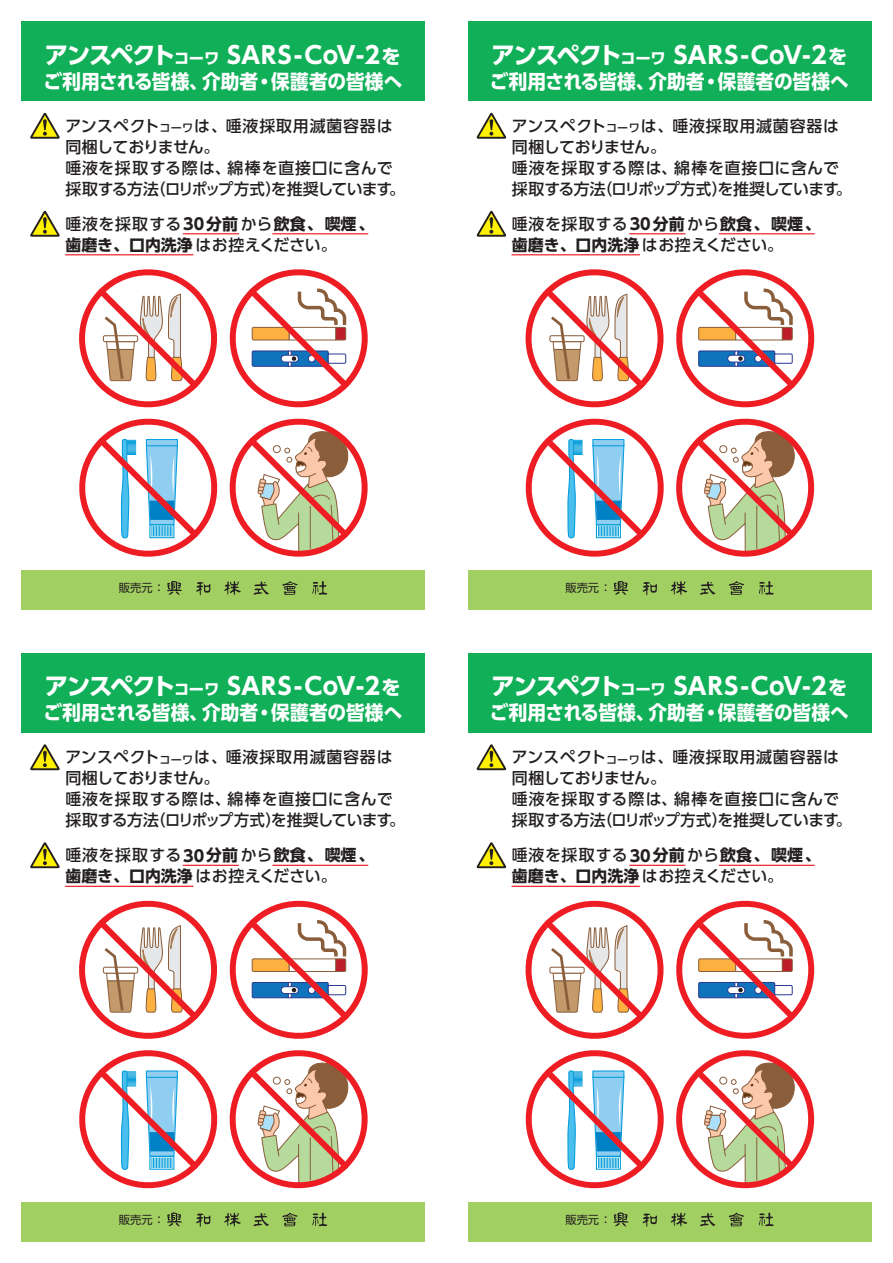
<style>
.page{position:relative;width:893px;height:1263px;background:#fff}
.page>*{position:absolute;margin:0;border:0;box-sizing:border-box;transform-origin:0 0}
.t1{font:700 23.55px "UD Shin Go Pro";letter-spacing:-.06em;color:#fff}
.t2{font:700 19.65px "UD Shin Go Pro";letter-spacing:-.005em;color:#fff;scale:.95 1}
.t3{font:500 15.9px/20.9px "UD Shin Go Pro";letter-spacing:.01em;color:#231f20}
.t4{font:11.25px "UD Shin Go Pro";color:#231f20}
.s1{font-size:15.3px}
.s2{font-size:19.65px}
.s3{font-size:11.1px}
.s4{font-weight:700}
</style>
<div class="page">
<div style="left:21px;top:570px;width:404px;height:40px;background:#a2cf62"></div>
<div style="left:21px;top:21px;width:404px;height:80px;background:#10af58"></div>
<svg style="left:282px;top:581px;width:16px;height:14px"></svg>
<svg style="left:254px;top:582px;width:15px;height:13px"></svg>
<svg style="left:167px;top:581px;width:15px;height:14px"></svg>
<svg style="left:196px;top:582px;width:15px;height:13px"></svg>
<svg style="left:224px;top:581px;width:17px;height:14px"></svg>
<svg style="left:312px;top:581px;width:15px;height:14px"></svg>
<hr style="left:65px;top:254px;width:128px;height:1px;background:#ee1d23">
<hr style="left:183px;top:233px;width:56px;height:1px;background:#ee1d23">
<hr style="left:273px;top:233px;width:95px;height:1px;background:#ee1d23">
<svg style="left:30px;top:113px;width:30px;height:26px"></svg>
<svg style="left:79px;top:269px;width:289px;height:288px"></svg>
<svg style="left:30px;top:211px;width:30px;height:26px"></svg>
<div style="left:468px;top:570px;width:404px;height:40px;background:#a2cf62"></div>
<div style="left:468px;top:21px;width:404px;height:80px;background:#10af58"></div>
<svg style="left:729px;top:581px;width:15px;height:14px"></svg>
<svg style="left:700px;top:582px;width:15px;height:13px"></svg>
<svg style="left:614px;top:581px;width:14px;height:14px"></svg>
<svg style="left:643px;top:582px;width:14px;height:13px"></svg>
<svg style="left:671px;top:581px;width:16px;height:14px"></svg>
<svg style="left:759px;top:581px;width:15px;height:14px"></svg>
<hr style="left:512px;top:254px;width:127px;height:1px;background:#ee1d23">
<hr style="left:630px;top:233px;width:55px;height:1px;background:#ee1d23">
<hr style="left:719px;top:233px;width:95px;height:1px;background:#ee1d23">
<svg style="left:477px;top:113px;width:29px;height:26px"></svg>
<svg style="left:525px;top:269px;width:290px;height:288px"></svg>
<svg style="left:477px;top:211px;width:29px;height:26px"></svg>
<div style="left:21px;top:1202px;width:404px;height:40px;background:#a2cf62"></div>
<div style="left:21px;top:653px;width:404px;height:79px;background:#10af58"></div>
<svg style="left:282px;top:1212px;width:16px;height:14px"></svg>
<svg style="left:254px;top:1213px;width:15px;height:13px"></svg>
<svg style="left:167px;top:1212px;width:15px;height:14px"></svg>
<svg style="left:196px;top:1213px;width:15px;height:14px"></svg>
<svg style="left:224px;top:1212px;width:17px;height:14px"></svg>
<svg style="left:312px;top:1212px;width:15px;height:14px"></svg>
<hr style="left:65px;top:886px;width:128px;height:1px;background:#ee1d23">
<hr style="left:183px;top:865px;width:56px;height:1px;background:#ee1d23">
<hr style="left:273px;top:865px;width:95px;height:1px;background:#ee1d23">
<svg style="left:30px;top:744px;width:30px;height:26px"></svg>
<svg style="left:79px;top:900px;width:289px;height:289px"></svg>
<svg style="left:30px;top:842px;width:30px;height:26px"></svg>
<div style="left:468px;top:1202px;width:404px;height:40px;background:#a2cf62"></div>
<div style="left:468px;top:653px;width:404px;height:79px;background:#10af58"></div>
<svg style="left:729px;top:1212px;width:15px;height:14px"></svg>
<svg style="left:700px;top:1213px;width:15px;height:13px"></svg>
<svg style="left:614px;top:1212px;width:14px;height:14px"></svg>
<svg style="left:643px;top:1213px;width:14px;height:14px"></svg>
<svg style="left:671px;top:1212px;width:16px;height:14px"></svg>
<svg style="left:759px;top:1212px;width:15px;height:14px"></svg>
<hr style="left:512px;top:886px;width:127px;height:1px;background:#ee1d23">
<hr style="left:630px;top:865px;width:55px;height:1px;background:#ee1d23">
<hr style="left:719px;top:865px;width:95px;height:1px;background:#ee1d23">
<svg style="left:477px;top:744px;width:29px;height:26px"></svg>
<svg style="left:525px;top:900px;width:290px;height:289px"></svg>
<svg style="left:477px;top:842px;width:29px;height:26px"></svg>
<h1 class="t1" style="left:45px;top:36px;width:357px">アンスペクト<span class="s1">コーワ</span> SARS-CoV-2<span class="s2">を</span></h1>
<p class="t2" style="left:43px;top:65px;width:379px">ご利用される皆様、介助者・保護者の皆様へ</p>
<p class="t3" style="left:65px;top:115px;width:341px">アンスペクト<span class="s3">コーワ</span>は、唾液採取用滅菌容器は同梱しておりません。<br>唾液を採取する際は、綿棒を直接口に含んで採取する方法（ロリポップ方式）を推奨しています。</p>
<p class="t3" style="left:65px;top:213px;width:310px">唾液を採取する<span class="s4">30分前</span>から<span class="s4">飲食、喫煙、歯磨き、口内洗浄</span>はお控えください。</p>
<h1 class="t1" style="left:491px;top:36px;width:357px">アンスペクト<span class="s1">コーワ</span> SARS-CoV-2<span class="s2">を</span></h1>
<p class="t2" style="left:490px;top:65px;width:379px">ご利用される皆様、介助者・保護者の皆様へ</p>
<p class="t3" style="left:512px;top:115px;width:341px">アンスペクト<span class="s3">コーワ</span>は、唾液採取用滅菌容器は同梱しておりません。<br>唾液を採取する際は、綿棒を直接口に含んで採取する方法（ロリポップ方式）を推奨しています。</p>
<p class="t3" style="left:512px;top:213px;width:310px">唾液を採取する<span class="s4">30分前</span>から<span class="s4">飲食、喫煙、歯磨き、口内洗浄</span>はお控えください。</p>
<p class="t4" style="left:119px;top:579px;width:47px">販売元 ：</p>
<p class="t4" style="left:565px;top:579px;width:47px">販売元 ：</p>
<h1 class="t1" style="left:45px;top:667px;width:357px">アンスペクト<span class="s1">コーワ</span> SARS-CoV-2<span class="s2">を</span></h1>
<p class="t2" style="left:43px;top:697px;width:379px">ご利用される皆様、介助者・保護者の皆様へ</p>
<p class="t3" style="left:65px;top:746px;width:341px">アンスペクト<span class="s3">コーワ</span>は、唾液採取用滅菌容器は同梱しておりません。<br>唾液を採取する際は、綿棒を直接口に含んで採取する方法（ロリポップ方式）を推奨しています。</p>
<h1 class="t1" style="left:491px;top:667px;width:357px">アンスペクト<span class="s1">コーワ</span> SARS-CoV-2<span class="s2">を</span></h1>
<p class="t2" style="left:490px;top:697px;width:379px">ご利用される皆様、介助者・保護者の皆様へ</p>
<p class="t3" style="left:512px;top:746px;width:341px">アンスペクト<span class="s3">コーワ</span>は、唾液採取用滅菌容器は同梱しておりません。<br>唾液を採取する際は、綿棒を直接口に含んで採取する方法（ロリポップ方式）を推奨しています。</p>
<p class="t3" style="left:65px;top:844px;width:310px">唾液を採取する<span class="s4">30分前</span>から<span class="s4">飲食、喫煙、歯磨き、口内洗浄</span>はお控えください。</p>
<p class="t3" style="left:512px;top:844px;width:310px">唾液を採取する<span class="s4">30分前</span>から<span class="s4">飲食、喫煙、歯磨き、口内洗浄</span>はお控えください。</p>
<p class="t4" style="left:119px;top:1210px;width:47px">販売元 ：</p>
<p class="t4" style="left:565px;top:1210px;width:47px">販売元 ：</p>
</div>
